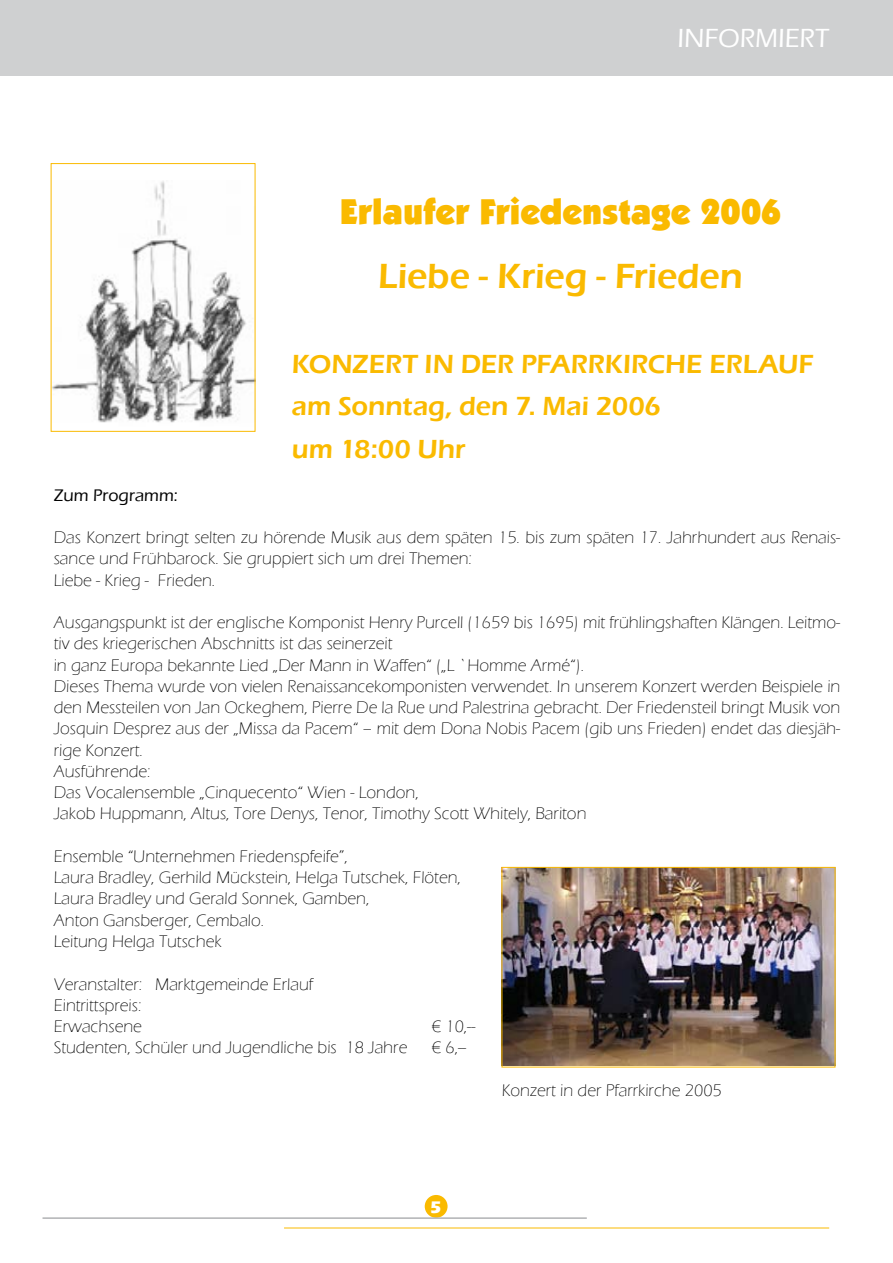
<style>
.page{position:relative;width:893px;height:1263px;background:#fff}
.page>*{position:absolute;margin:0;border:0;box-sizing:border-box;transform-origin:0 0}
.t1{font:900 36px "Kabel IT Cby BT";color:#faba00}
.t2{font:600 36px "Eras ITC";letter-spacing:-.005em;color:#faba00}
.t3{font:600 27px/42.5px "Eras ITC";letter-spacing:-.005em;color:#faba00}
.t4{font:500 27px "Eras ITC";color:#fff}
.t5{font:300 17.25px/21.3px "Eras ITC";color:#000}
.t6{font:500 17.25px "Eras ITC";color:#000}
.t7{font:700 17.25px "Eras ITC";color:#fff}
</style>
<div class="page">
<div style="left:0;top:0;width:893px;height:75px;background:#cfd0d1"></div>
<div style="left:425px;top:1195px;width:23px;height:23px;background:#faba00;border-radius:50%"></div>
<hr style="left:284px;top:1227px;width:545px;height:1px;background:#faba00">
<hr style="left:43px;top:1217px;width:544px;height:2px;background:#b1b2b4">
<img style="left:53px;top:181px;width:200px;height:242px">
<img style="left:504px;top:869px;width:329px;height:196px">
<div style="left:502px;top:867px;width:333px;height:200px;border:1px solid #faba00"></div>
<h2 class="t4" style="left:677px;top:23px;width:153px">INFORMIERT</h2>
<h1 class="t1" style="left:340px;top:189px;width:443px">Erlaufer Friedenstage 2006</h1>
<h1 class="t2" style="left:378px;top:255px;width:366px">Liebe - Krieg - Frieden</h1>
<h2 class="t3" style="left:292px;top:343px;width:523px">KONZERT IN DER PFARRKIRCHE ERLAUF am Sonntag, den 7. Mai 2006<br>um 18:00 Uhr</h2>
<p class="t6" style="left:54px;top:485px;width:125px">Zum Programm:</p>
<p class="t5" style="left:54px;top:527px;width:788px">Das Konzert bringt selten zu hörende Musik aus dem späten 15. bis zum späten 17. Jahrhundert aus Renais&shy;sance und Frühbarock. Sie gruppiert sich um drei Themen:<br>Liebe - Krieg - Frieden.</p>
<p class="t5" style="left:54px;top:612px;width:788px">Ausgangspunkt ist der englische Komponist Henry Purcell (1659 bis 1695) mit frühlingshaften Klängen. Leitmo&shy;tiv des kriegerischen Abschnitts ist das seinerzeit<br>in ganz Europa bekannte Lied „Der Mann in Waffen“ („L `Homme Armé“).<br>Dieses Thema wurde von vielen Renaissancekomponisten verwendet. In unserem Konzert werden Beispiele in den Messteilen von Jan Ockeghem, Pierre De la Rue und Palestrina gebracht. Der Friedensteil bringt Musik von Josquin Desprez aus der „Missa da Pacem“ – mit dem Dona Nobis Pacem (gib uns Frieden) endet das diesjäh&shy;rige Konzert.<br>Ausführende:<br>Das Vocalensemble „Cinquecento“ Wien - London,<br>Jakob Huppmann, Altus, Tore Denys, Tenor, Timothy Scott Whitely, Bariton</p>
<p class="t5" style="left:54px;top:846px;width:409px">Ensemble “Unternehmen Friedenspfeife”,<br>Laura Bradley, Gerhild Mückstein, Helga Tutschek, Flöten, Laura Bradley und Gerald Sonnek, Gamben,<br>Anton Gansberger, Cembalo.<br>Leitung Helga Tutschek</p>
<p class="t5" style="left:54px;top:973px;width:261px">Veranstalter: Marktgemeinde Erlauf<br>Eintrittspreis:<br>Erwachsene</p>
<p class="t5" style="left:432px;top:1016px;width:45px">€ 10,--</p>
<p class="t5" style="left:54px;top:1037px;width:355px">Studenten, Schüler und Jugendliche bis 18 Jahre</p>
<p class="t5" style="left:432px;top:1037px;width:36px">€ 6,--</p>
<p class="t5" style="left:502px;top:1080px;width:222px">Konzert in der Pfarrkirche 2005</p>
<p class="t7" style="left:430px;top:1198px;width:13px">5</p>
</div>
